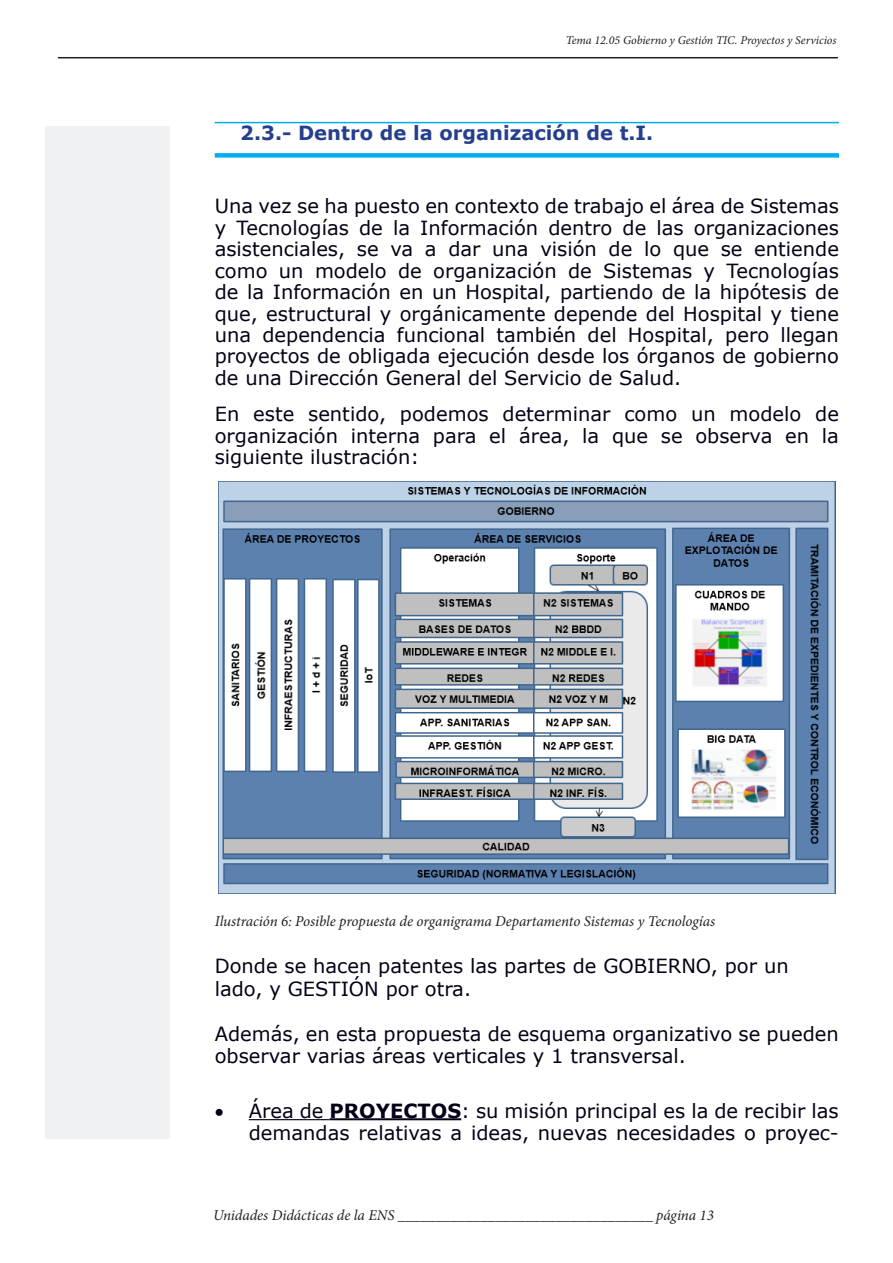
<style>
.page{position:relative;width:893px;height:1263px;background:#fff}
.page>*{position:absolute;margin:0;border:0;box-sizing:border-box;transform-origin:0 0}
.pie{font:19.5px/21.5px "Verdana";color:#050116;text-align:justify}
.cabecero_subtitulo{font:700 19.5px "Verdana";color:#253f8e}
.pie-2{font:italic 15px "Minion Pro";letter-spacing:-.005em;color:#231f20}
.cabecero_a{font:italic 12px "Minion Pro";letter-spacing:-.005em;color:#231f20}
.s1{font-weight:700}
</style>
<div class="page">
<div style="left:45px;top:126px;width:124px;height:1013px;background:#f0f1f2"></div>
<hr style="left:215px;top:122px;width:624px;height:1px;background:#00aeef">
<div style="left:215px;top:153px;width:624px;height:5px;background:#00aeef"></div>
<hr style="left:249px;top:1119px;width:81px;height:1px;background:#050116">
<hr style="left:330px;top:1118px;width:131px;height:2px;background:#050116">
<img style="left:219px;top:481px;width:616px;height:412px">
<hr style="left:58px;top:57px;width:780px;height:1px;background:#231f20">
<p class="cabecero_a" style="left:566px;top:32px;width:272px">Tema 12.05 Gobierno y Gestión TIC. Proyectos y Servicios</p>
<p class="cabecero_subtitulo" style="left:240px;top:119px;width:415px">2.3.- Dentro de la organización de t.I.</p>
<p class="pie" style="left:215px;top:195px;width:626px">Una vez se ha puesto en contexto de trabajo el área de Sistemas y Tecnologías de la Información dentro de las organizaciones asistenciales, se va a dar una visión de lo que se entiende como un modelo de organización de Sistemas y Tecnologías de la Información en un Hospital, partiendo de la hipótesis de que, estructural y orgánicamente depende del Hospital y tiene una dependencia funcional también del Hospital, pero llegan proyectos de obligada ejecución desde los órganos de gobierno de una Dirección General del Servicio de Salud.</p>
<p class="pie" style="left:215px;top:403px;width:626px">En este sentido, podemos determinar como un modelo de organización interna para el área, la que se observa en la siguiente ilustración:</p>
<p class="pie-2" style="left:215px;top:911px;width:502px">Ilustración 6: Posible propuesta de organigrama Departamento Sistemas y Tecnologías</p>
<p class="pie" style="left:215px;top:954px;width:575px;line-height:23.4px">Donde se hacen patentes las partes de GOBIERNO, por un lado, y GESTIÓN por otra.</p>
<p class="pie" style="left:215px;top:1023px;width:626px">Además, en esta propuesta de esquema organizativo se pueden observar varias áreas verticales y 1 transversal.</p>
<p class="pie" style="left:215px;top:1099px;width:625px;line-height:22.4px;text-align:right">• Área de <span class="s1">PROYECTOS</span>: su misión principal es la de recibir las demandas relativas a ideas, nuevas necesidades o proyec-</p>
<p class="pie-2" style="left:213px;top:1205px;width:502px">Unidades Didácticas de la ENS __________________________________ página 13</p>
</div>
